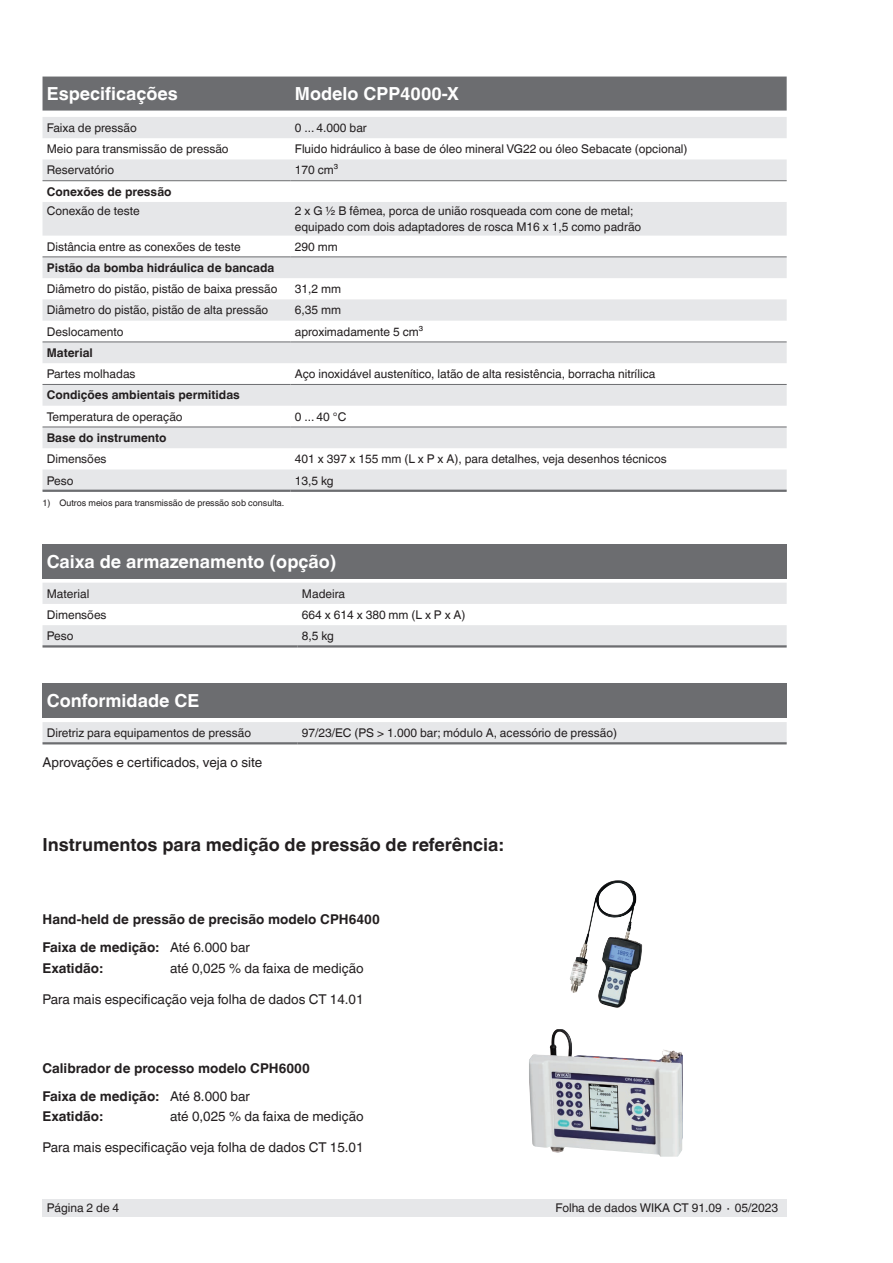
<style>
.page{position:relative;width:893px;height:1263px;background:#fff}
.page>*{position:absolute;margin:0;border:0;box-sizing:border-box;transform-origin:0 0}
.t1{font:700 18px "Helvetica World";color:#fff}
.t2{font:700 18px "Helvetica World";color:#231f20}
.t3{font:13.5px "Helvetica World";color:#231f20}
.t4{font:700 13.5px/28.3px "Helvetica World";color:#231f20}
.t5{font:12px/16.5px "Helvetica World";color:#231f20}
.t6{font:700 12px "Helvetica World";color:#231f20}
.t7{font:9px "Helvetica World";color:#231f20}
.s1{font-weight:400}
</style>
<div class="page">
<div style="left:43px;top:1199px;width:744px;height:17px;background:#e6e7e9"></div>
<img style="left:570px;top:899px;width:72px;height:109px">
<img style="left:529px;top:1029px;width:154px;height:128px">
<div style="left:43px;top:77px;width:744px;height:34px;background:#6c6d70"></div>
<svg style="left:43px;top:117px;width:744px;height:373px;fill:#e6e7e9"></svg>
<hr style="left:43px;top:180px;width:248px;height:1px;background:#6c6d70">
<hr style="left:291px;top:180px;width:496px;height:1px;background:#6c6d70">
<hr style="left:43px;top:256px;width:248px;height:1px;background:#6c6d70">
<hr style="left:291px;top:256px;width:496px;height:1px;background:#6c6d70">
<hr style="left:43px;top:342px;width:248px;height:1px;background:#6c6d70">
<hr style="left:291px;top:342px;width:496px;height:1px;background:#6c6d70">
<hr style="left:43px;top:384px;width:248px;height:1px;background:#6c6d70">
<hr style="left:291px;top:384px;width:496px;height:1px;background:#6c6d70">
<hr style="left:43px;top:427px;width:248px;height:1px;background:#6c6d70">
<hr style="left:291px;top:427px;width:496px;height:1px;background:#6c6d70">
<hr style="left:43px;top:490px;width:248px;height:2px;background:#6c6d70">
<hr style="left:291px;top:490px;width:496px;height:2px;background:#6c6d70">
<div style="left:43px;top:544px;width:744px;height:34px;background:#6c6d70"></div>
<svg style="left:43px;top:583px;width:744px;height:62px;fill:#e6e7e9"></svg>
<hr style="left:43px;top:645px;width:255px;height:2px;background:#6c6d70">
<hr style="left:298px;top:645px;width:489px;height:2px;background:#6c6d70">
<div style="left:43px;top:683px;width:744px;height:34px;background:#6c6d70"></div>
<div style="left:43px;top:722px;width:744px;height:20px;background:#e6e7e9"></div>
<hr style="left:43px;top:742px;width:255px;height:2px;background:#6c6d70">
<hr style="left:298px;top:742px;width:489px;height:2px;background:#6c6d70">
<h1 class="t1" style="left:47px;top:83px;width:133px">Especificações</h1>
<h1 class="t1" style="left:295px;top:83px;width:165px">Modelo CPP4000-X</h1>
<p class="t5" style="left:47px;top:119px;width:92px">Faixa de pressão</p>
<p class="t5" style="left:295px;top:119px;width:74px">0 ... 4.000 bar</p>
<p class="t5" style="left:47px;top:141px;width:183px">Meio para transmissão de pressão</p>
<p class="t5" style="left:295px;top:141px;width:394px">Fluido hidráulico à base de óleo mineral VG22 ou óleo Sebacate (opcional)</p>
<p class="t5" style="left:47px;top:162px;width:69px">Reservatório</p>
<p class="t5" style="left:295px;top:162px;width:45px">170 cm³</p>
<p class="t6" style="left:47px;top:184px;width:126px">Conexões de pressão</p>
<p class="t5" style="left:47px;top:202px;width:94px">Conexão de teste</p>
<p class="t5" style="left:295px;top:202px;width:348px">2 x G ½ B fêmea, porca de união rosqueada com cone de metal; equipado com dois adaptadores de rosca M16 x 1,5 como padrão</p>
<p class="t5" style="left:47px;top:238px;width:196px">Distância entre as conexões de teste</p>
<p class="t5" style="left:295px;top:238px;width:44px">290 mm</p>
<p class="t6" style="left:47px;top:261px;width:229px">Pistão da bomba hidráulica de bancada</p>
<p class="t5" style="left:47px;top:281px;width:232px">Diâmetro do pistão, pistão de baixa pressão</p>
<p class="t5" style="left:295px;top:281px;width:48px">31,2 mm</p>
<p class="t5" style="left:47px;top:302px;width:223px">Diâmetro do pistão, pistão de alta pressão</p>
<p class="t5" style="left:295px;top:302px;width:48px">6,35 mm</p>
<p class="t5" style="left:47px;top:323px;width:78px">Deslocamento</p>
<p class="t5" style="left:295px;top:323px;width:130px">aproximadamente 5 cm³</p>
<p class="t6" style="left:47px;top:346px;width:48px">Material</p>
<p class="t5" style="left:47px;top:366px;width:90px">Partes molhadas</p>
<p class="t5" style="left:295px;top:366px;width:362px">Aço inoxidável austenítico, latão de alta resistência, borracha nitrílica</p>
<p class="t6" style="left:47px;top:388px;width:195px">Condições ambientais permitidas</p>
<p class="t5" style="left:47px;top:408px;width:137px">Temperatura de operação</p>
<p class="t5" style="left:295px;top:408px;width:53px">0 ... 40 °C</p>
<p class="t6" style="left:47px;top:431px;width:121px">Base do instrumento</p>
<p class="t5" style="left:47px;top:451px;width:61px">Dimensões</p>
<p class="t5" style="left:295px;top:451px;width:373px">401 x 397 x 155 mm (L x P x A), para detalhes, veja desenhos técnicos</p>
<p class="t5" style="left:47px;top:472px;width:28px">Peso</p>
<p class="t5" style="left:295px;top:472px;width:40px">13,5 kg</p>
<p class="t7" style="left:43px;top:497px;width:243px">1) Outros meios para transmissão de pressão sob consulta.</p>
<h1 class="t1" style="left:47px;top:551px;width:291px">Caixa de armazenamento (opção)</h1>
<p class="t5" style="left:47px;top:585px;width:44px">Material</p>
<p class="t5" style="left:302px;top:585px;width:45px">Madeira</p>
<p class="t5" style="left:47px;top:606px;width:61px">Dimensões</p>
<p class="t5" style="left:302px;top:606px;width:165px">664 x 614 x 380 mm (L x P x A)</p>
<p class="t5" style="left:47px;top:628px;width:28px">Peso</p>
<p class="t5" style="left:302px;top:628px;width:34px">8,5 kg</p>
<h1 class="t1" style="left:47px;top:690px;width:154px">Conformidade CE</h1>
<p class="t5" style="left:47px;top:725px;width:206px">Diretriz para equipamentos de pressão</p>
<p class="t5" style="left:302px;top:725px;width:317px">97/23/EC (PS &gt; 1.000 bar; módulo A, acessório de pressão)</p>
<p class="t3" style="left:43px;top:754px;width:221px">Aprovações e certificados, veja o site</p>
<h1 class="t2" style="left:43px;top:834px;width:463px">Instrumentos para medição de pressão de referência:</h1>
<p class="t4" style="left:43px;top:905px;width:339px">Hand-held de pressão de precisão modelo CPH6400<br>Faixa de medição: <span class="s1">Até 6.000 bar</span></p>
<p class="t4" style="left:43px;top:954px;width:62px">Exatidão:</p>
<p class="t3" style="left:170px;top:960px;width:195px">até 0,025 % da faixa de medição</p>
<p class="t3" style="left:43px;top:991px;width:323px">Para mais especificação veja folha de dados CT 14.01</p>
<p class="t4" style="left:43px;top:1054px;width:269px">Calibrador de processo modelo CPH6000<br>Faixa de medição: <span class="s1">Até 8.000 bar</span></p>
<p class="t4" style="left:43px;top:1102px;width:62px">Exatidão:</p>
<p class="t3" style="left:170px;top:1109px;width:195px">até 0,025 % da faixa de medição</p>
<p class="t3" style="left:43px;top:1140px;width:323px">Para mais especificação veja folha de dados CT 15.01</p>
<p class="t5" style="left:47px;top:1199px;width:74px">Página 2 de 4</p>
<p class="t5" style="left:555px;top:1199px;width:224px">Folha de dados WIKA CT 91.09 ∙ 05/2023</p>
</div>
